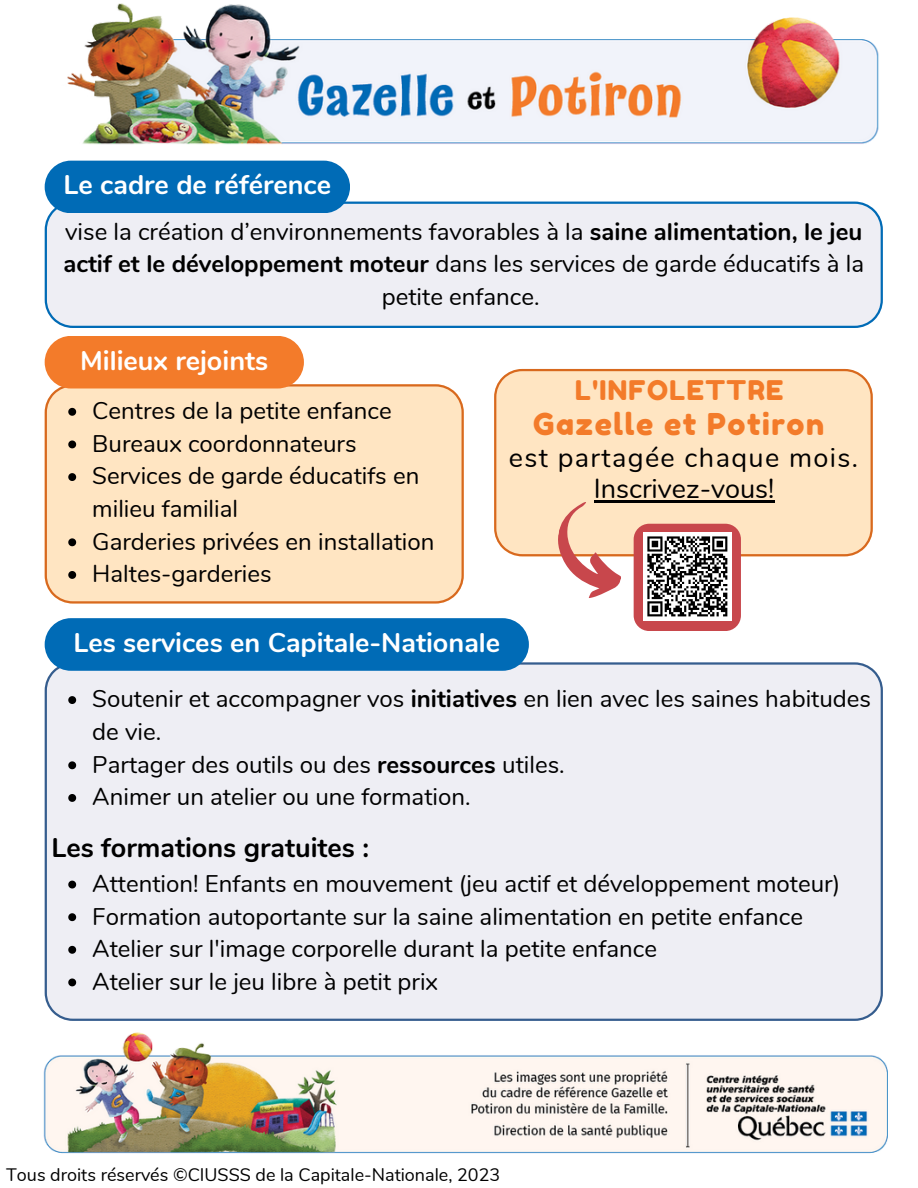
<style>
.page{position:relative;width:918px;height:1188px;background:#fff}
.page>*{position:absolute;margin:0;border:0;box-sizing:border-box;transform-origin:0 0}
.t1{font:30px "Fredoka One";letter-spacing:.05em;color:#f37b2a}
.t2{font:700 27px "Nunito";color:#fff}
.t3{font:700 27px "Nunito";color:#000}
.t4{font:27px "Nunito";letter-spacing:.05em;color:#000}
.t5{font:27px "Nunito";color:#000}
.t6{font:27px "Fredoka One";letter-spacing:.05em;color:#f37b2a}
.t7{font:24px/32.7px "Nunito";color:#000}
.t8{font:18px "Nunito";color:#000}
.s1{font-weight:700}
</style>
<div class="page">
<img style="left:67px;top:3px;width:812px;height:142px">
<img style="left:43px;top:1032px;width:845px;height:122px">
<div style="left:45px;top:662px;width:838px;height:359px;background:#eeeef4"></div>
<svg style="left:68px;top:696px;width:8px;height:8px"></svg>
<svg style="left:68px;top:761px;width:8px;height:8px"></svg>
<svg style="left:68px;top:794px;width:8px;height:8px"></svg>
<svg style="left:68px;top:881px;width:8px;height:8px"></svg>
<svg style="left:68px;top:913px;width:8px;height:8px"></svg>
<svg style="left:68px;top:946px;width:8px;height:8px"></svg>
<svg style="left:68px;top:979px;width:8px;height:7px"></svg>
<div style="left:45px;top:202px;width:838px;height:126px;background:#eeeef4"></div>
<div style="left:494px;top:369px;width:379px;height:187px;background:#ffe5c2"></div>
<hr style="left:594px;top:501px;width:180px;height:2px;background:#000">
<div style="left:45px;top:384px;width:419px;height:220px;background:#ffe5c2"></div>
<svg style="left:68px;top:408px;width:8px;height:8px"></svg>
<svg style="left:68px;top:441px;width:8px;height:7px"></svg>
<svg style="left:68px;top:473px;width:8px;height:8px"></svg>
<svg style="left:68px;top:538px;width:8px;height:8px"></svg>
<svg style="left:68px;top:571px;width:8px;height:8px"></svg>
<div style="left:634px;top:524px;width:107px;height:107px;background:#c8474c;border-radius:16px"></div>
<div style="left:643px;top:532px;width:89px;height:89px;background:#fff"></div>
<svg style="left:647px;top:536px;width:81px;height:81px"></svg>
<svg style="left:548px;top:498px;width:85px;height:100px"></svg>
<div style="left:45px;top:336px;width:259px;height:53px;background:#f37b2a;border-radius:26px"></div>
<div style="left:45px;top:161px;width:305px;height:52px;background:#006bb6;border-radius:26px"></div>
<div style="left:45px;top:618px;width:484px;height:53px;background:#006bb6;border-radius:26px"></div>
<p class="t2" style="left:64px;top:167px;width:269px">Le cadre de référence</p>
<p class="t7" style="left:63px;top:216px;width:802px;text-align:center">vise la création d’environnements favorables à la <span class="s1">saine alimentation, le jeu actif et le développement moteur</span> dans les services de garde éducatifs à la petite enfance.</p>
<p class="t2" style="left:80px;top:342px;width:190px">Milieux rejoints</p>
<p class="t7" style="left:92px;top:395px;width:301px">Centres de la petite enfance</p>
<p class="t7" style="left:92px;top:428px;width:266px">Bureaux coordonnateurs</p>
<p class="t7" style="left:92px;top:460px;width:329px">Services de garde éducatifs en milieu familial</p>
<p class="t7" style="left:92px;top:525px;width:344px">Garderies privées en installation</p>
<p class="t7" style="left:92px;top:558px;width:181px">Haltes-garderies</p>
<p class="t6" style="left:575px;top:374px;width:210px">L'INFOLETTRE</p>
<p class="t1" style="left:533px;top:406px;width:293px">Gazelle et Potiron</p>
<p class="t4" style="left:509px;top:440px;width:351px">est partagée chaque mois.</p>
<p class="t5" style="left:594px;top:471px;width:182px">Inscrivez-vous!</p>
<p class="t2" style="left:73px;top:625px;width:428px">Les services en Capitale-Nationale</p>
<p class="t7" style="left:92px;top:683px;width:780px">Soutenir et accompagner vos <span class="s1">initiatives</span> en lien avec les saines habitudes de vie.</p>
<p class="t7" style="left:92px;top:748px;width:474px">Partager des outils ou des <span class="s1">ressources</span> utiles.</p>
<p class="t7" style="left:92px;top:781px;width:380px">Animer un atelier ou une formation.</p>
<p class="t3" style="left:51px;top:830px;width:319px">Les formations gratuites :</p>
<p class="t7" style="left:92px;top:868px;width:749px">Attention! Enfants en mouvement (jeu actif et développement moteur)</p>
<p class="t7" style="left:92px;top:900px;width:712px">Formation autoportante sur la saine alimentation en petite enfance</p>
<p class="t7" style="left:92px;top:933px;width:566px">Atelier sur l'image corporelle durant la petite enfance</p>
<p class="t7" style="left:92px;top:966px;width:347px">Atelier sur le jeu libre à petit prix</p>
<p class="t8" style="left:6px;top:1162px;width:496px">Tous droits réservés ©CIUSSS de la Capitale-Nationale, 2023</p>
</div>
